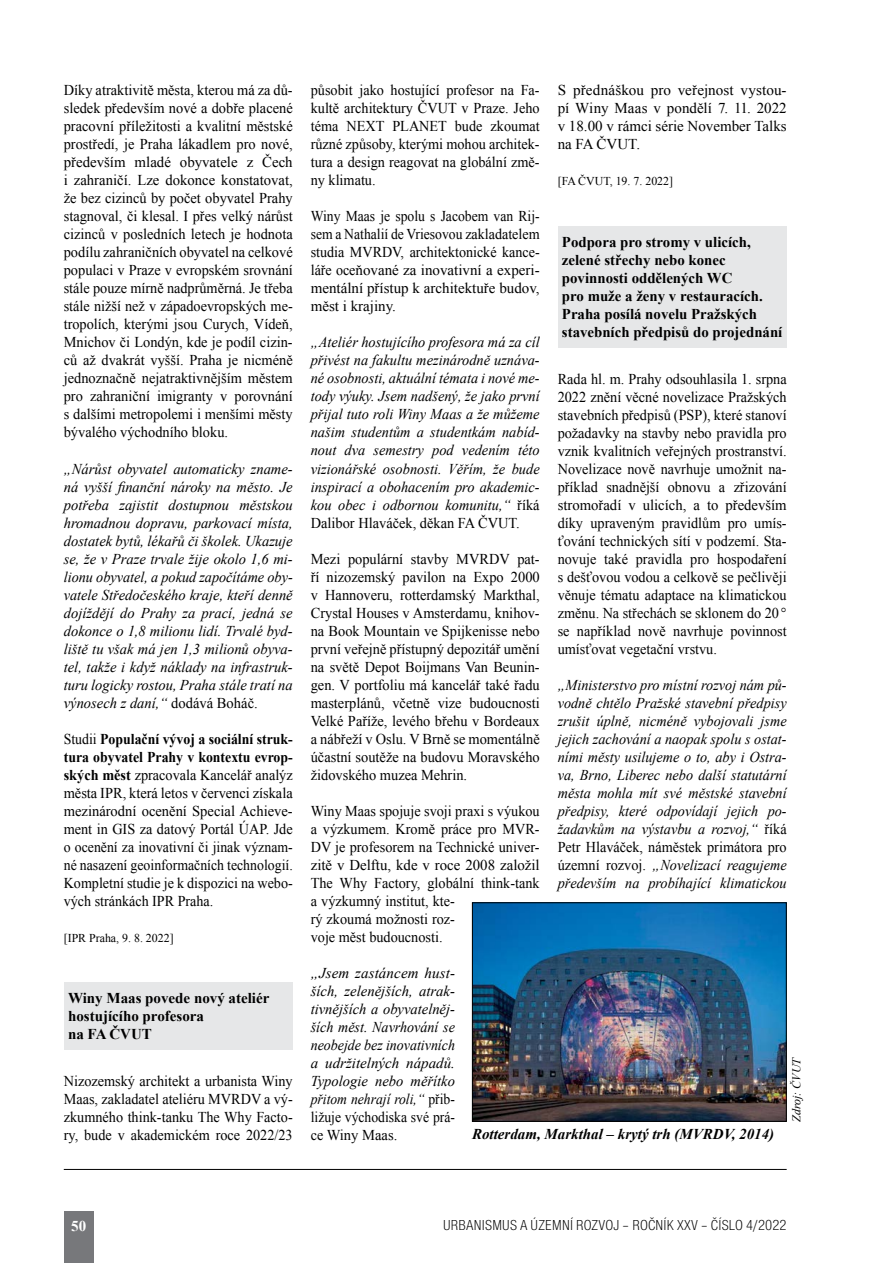
<style>
.page{position:relative;width:893px;height:1263px;background:#fff}
.page>*{position:absolute;margin:0;border:0;box-sizing:border-box;transform-origin:0 0}
.t1{font:15px/18px "Times New Roman";color:#000;text-align:justify;scale:.96 1}
.t2{font:15px/18px "Times New Roman";color:#000;text-align:justify;scale:.95 1}
.t3{font:italic 15px/18px "Times New Roman";color:#000;text-align:justify}
.t4{font:italic 15px/18px "Times New Roman";color:#000;text-align:justify;scale:.95 1}
.t5{font:italic 15px/18px "Times New Roman";color:#000;text-align:justify;scale:.96 1}
.t6{font:15px/18px "Times New Roman";color:#000;text-align:justify;scale:.92 1}
.t7{font:700 15px/18px "Times New Roman";color:#000}
.t8{font:15px/18px "Times New Roman";color:#000;text-align:justify;scale:.91 1}
.t9{font:15px/18px "Times New Roman";color:#000;text-align:justify}
.t10{font:15px "Nimbus Sans DOT Ligh Cond";letter-spacing:.015em;color:#000}
.t11{font:italic 700 15px "Times New Roman";color:#000}
.t12{font:700 15px "Times New Roman";color:#fff}
.t13{font:12px "Times New Roman";color:#000}
.t14{font:italic 12px "Times New Roman";color:#000}
.s1{font-style:normal}
.s2{font-weight:700}
</style>
<div class="page">
<div style="left:64px;top:1212px;width:30px;height:51px;background:#77787b"></div>
<hr style="left:64px;top:1169px;width:723px;height:1px;background:#000">
<div style="left:64px;top:982px;width:229px;height:68px;background:#e6e7e8"></div>
<div style="left:558px;top:226px;width:229px;height:122px;background:#e6e7e8"></div>
<img style="left:474px;top:904px;width:311px;height:216px">
<div style="left:472px;top:902px;width:315px;height:220px;border:1px solid #000"></div>
<p class="t1" style="left:64px;top:81px;width:240px">Díky atraktivitě města, kterou má za dů&shy;sledek především nové a dobře placené pracovní příležitosti a kvalitní městské prostředí, je Praha lákadlem pro nové, především mladé obyvatele z Čech i zahraničí. Lze dokonce konstatovat, že bez cizinců by počet obyvatel Prahy stagnoval, či klesal. I přes velký nárůst cizinců v posledních letech je hodnota podílu zahraničních obyvatel na celkové populaci v Praze v evropském srovnání stále pouze mírně nadprůměrná. Je třeba stále nižší než v západoevropských me&shy;tropolích, kterými jsou Curych, Vídeň, Mnichov či Londýn, kde je podíl cizin&shy;ců až dvakrát vyšší. Praha je nicméně jednoznačně nejatraktivnějším městem pro zahraniční imigranty v porovnání s dalšími metropolemi i menšími městy bývalého východního bloku.</p>
<p class="t3" style="left:64px;top:459px;width:230px">„Nárůst obyvatel automaticky zname&shy;ná vyšší finanční nároky na město. Je potřeba zajistit dostupnou městskou hromadnou dopravu, parkovací místa, dostatek bytů, lékařů či školek. Ukazuje se, že v Praze trvale žije okolo 1,6 mi&shy;lionu obyvatel, a pokud započítáme oby&shy;vatele Středočeského kraje, kteří denně dojíždějí do Prahy za prací, jedná se dokonce o 1,8 milionu lidí. Trvalé byd&shy;liště tu však má jen 1,3 milionů obyva&shy;tel, takže i když náklady na infrastruk&shy;turu logicky rostou, Praha stále tratí na výnosech z daní,“ <span class="s1">dodává Boháč.</span></p>
<p class="t6" style="left:64px;top:729px;width:250px">Studii <span class="s2">Populační vývoj a sociální struk&shy;tura obyvatel Prahy v kontextu evrop&shy;ských měst</span> zpracovala Kancelář analýz města IPR, která letos v červenci získala mezinárodní ocenění Special Achieve&shy;ment in GIS za datový Portál ÚAP. Jde o ocenění za inovativní či jinak význam&shy;né nasazení geoinformačních technologií.<br>Kompletní studie je k dispozici na webo&shy;vých stránkách IPR Praha.</p>
<p class="t13" style="left:64px;top:929px;width:111px">[IPR Praha, 9. 8. 2022]</p>
<p class="t7" style="left:68px;top:989px;width:203px">Winy Maas povede nový ateliér hostujícího profesora<br>na FA ČVUT</p>
<p class="t2" style="left:64px;top:1071px;width:243px">Nizozemský architekt a urbanista Winy Maas, zakladatel ateliéru MVRDV a vý&shy;zkumného think-tanku The Why Facto&shy;ry, bude v akademickém roce 2022/23</p>
<p class="t2" style="left:311px;top:81px;width:243px">působit jako hostující profesor na Fa&shy;kultě architektury ČVUT v Praze. Jeho téma NEXT PLANET bude zkoumat různé způsoby, kterými mohou architek&shy;tura a design reagovat na globální změ&shy;ny klimatu.</p>
<p class="t8" style="left:311px;top:207px;width:253px">Winy Maas je spolu s Jacobem van Rij&shy;sem a Nathalií de Vriesovou zakladatelem studia MVRDV, architektonické kance&shy;láře oceňované za inovativní a experi&shy;mentální přístup k architektuře budov, měst i krajiny.</p>
<p class="t5" style="left:311px;top:333px;width:240px">„Ateliér hostujícího profesora má za cíl přivést na fakultu mezinárodně uznáva&shy;né osobnosti, aktuální témata i nové me&shy;tody výuky. Jsem nadšený, že jako první přijal tuto roli Winy Maas a že můžeme našim studentům a studentkám nabíd&shy;nout dva semestry pod vedením této vizionářské osobnosti. Věřím, že bude inspirací a obohacením pro akademic&shy;kou obec i odbornou komunitu,“ <span class="s1">říká Dalibor Hlaváček, děkan FA ČVUT.</span></p>
<p class="t1" style="left:311px;top:549px;width:240px">Mezi populární stavby MVRDV pat&shy;ří nizozemský pavilon na Expo 2000 v Hannoveru, rotterdamský Markthal, Crystal Houses v Amsterdamu, knihov&shy;na Book Mountain ve Spijkenisse nebo první veřejně přístupný depozitář umění na světě Depot Boijmans Van Beunin&shy;gen. V portfoliu má kancelář také řadu masterplánů, včetně vize budoucnosti Velké Paříže, levého břehu v Bordeaux a nábřeží v Oslu. V Brně se momentálně účastní soutěže na budovu Moravského židovského muzea Mehrin.</p>
<p class="t2" style="left:311px;top:801px;width:243px;text-align:left">Winy Maas spojuje svoji praxi s výukou a výzkumem. Kromě práce pro MVR-<br>DV je profesorem na Technické univer&shy;zitě v Delftu, kde v roce 2008 založil<br>The Why Factory, globální think-tank a výzkumný institut, kte-<br>rý zkoumá možnosti roz-<br>voje měst budoucnosti.</p>
<p class="t3" style="left:311px;top:963px;width:146px">„Jsem zastáncem hust&shy;ších, zelenějších, atrak&shy;tivnějších a obyvatelněj&shy;ších měst. Navrhování se neobejde bez inovativních a udržitelných nápadů.<br>Typologie nebo měřítko přitom nehrají roli,“ <span class="s1">přib&shy;ližuje východiska své prá&shy;ce Winy Maas.</span></p>
<p class="t9" style="left:558px;top:81px;width:230px">S přednáškou pro veřejnost vystou&shy;pí Winy Maas v pondělí 7. 11. 2022 v 18.00 v rámci série November Talks na FA ČVUT.</p>
<p class="t13" style="left:558px;top:173px;width:117px">[FA ČVUT, 19. 7. 2022]</p>
<p class="t7" style="left:562px;top:233px;width:222px">Podpora pro stromy v ulicích, zelené střechy nebo konec povinnosti oddělených WC<br>pro muže a ženy v restauracích.<br>Praha posílá novelu Pražských stavebních předpisů do projednání</p>
<p class="t2" style="left:558px;top:369px;width:243px">Rada hl. m. Prahy odsouhlasila 1. srpna 2022 znění věcné novelizace Pražských stavebních předpisů (PSP), které stanoví požadavky na stavby nebo pravidla pro vznik kvalitních veřejných prostranství.<br>Novelizace nově navrhuje umožnit na&shy;příklad snadnější obnovu a zřizování stromořadí v ulicích, a to především díky upraveným pravidlům pro umís&shy;ťování technických sítí v podzemí. Sta&shy;novuje také pravidla pro hospodaření s dešťovou vodou a celkově se pečlivěji věnuje tématu adaptace na klimatickou změnu. Na střechách se sklonem do 20 ° se například nově navrhuje povinnost umísťovat vegetační vrstvu.</p>
<p class="t4" style="left:558px;top:675px;width:243px">„Ministerstvo pro místní rozvoj nám pů&shy;vodně chtělo Pražské stavební předpisy zrušit úplně, nicméně vybojovali jsme jejich zachování a naopak spolu s ostat&shy;ními městy usilujeme o to, aby i Ostra&shy;va, Brno, Liberec nebo další statutární města mohla mít své městské stavební předpisy, které odpovídají jejich po&shy;žadavkům na výstavbu a rozvoj,“ <span class="s1">říká Petr Hlaváček, náměstek primátora pro územní rozvoj.</span> „Novelizací reagujeme především na probíhající klimatickou</p>
<p class="t14" style="left:788px;top:1122px;width:67px;rotate:-90deg">Zdroj: ČVUT</p>
<p class="t11" style="left:472px;top:1124px;width:304px">Rotterdam, Markthal – krytý trh (MVRDV, 2014)</p>
<p class="t12" style="left:71px;top:1215px;width:16px">50</p>
<p class="t10" style="left:443px;top:1217px;width:345px">URBANISMUS A ÚZEMNÍ ROZVOJ – ROČNÍK XXV – ČÍSLO 4/2022</p>
</div>
